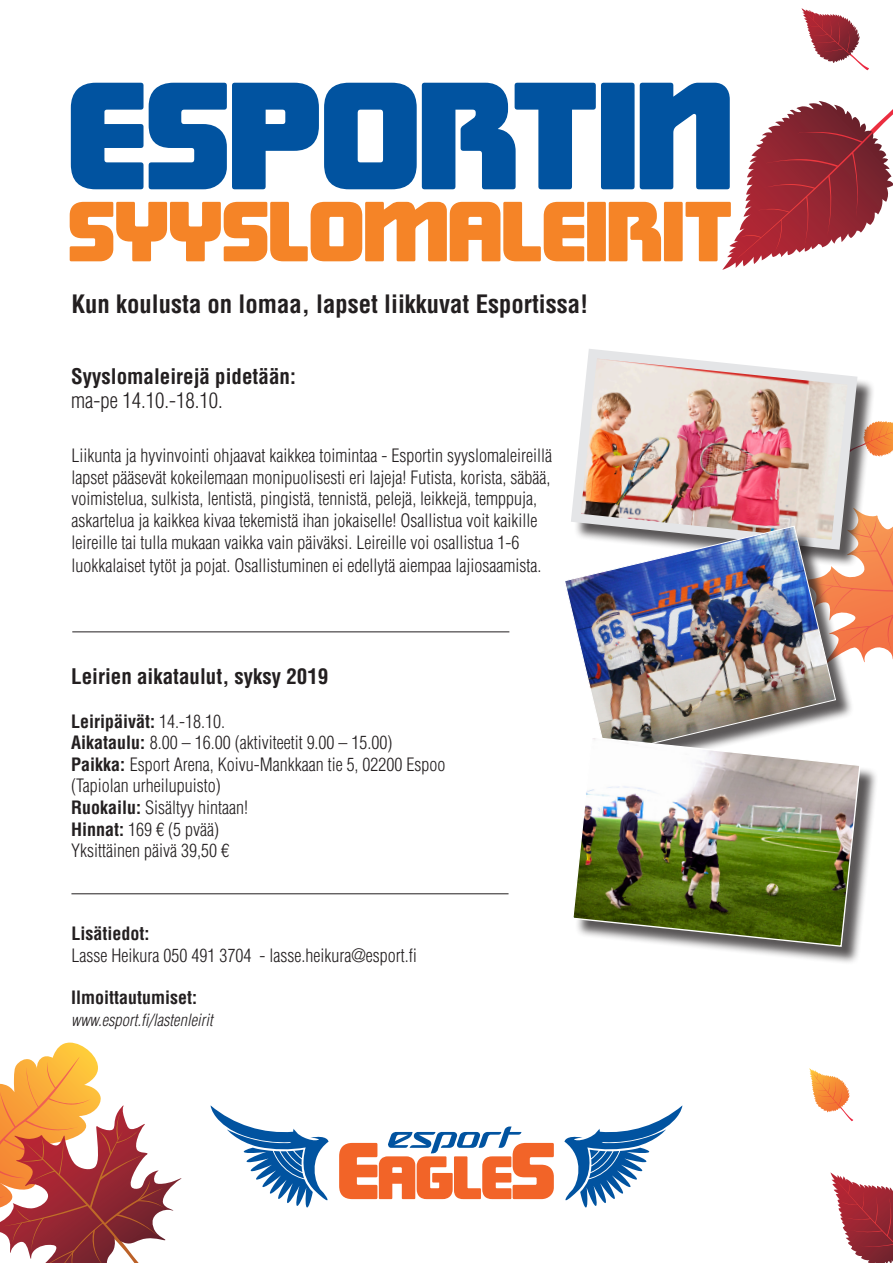
<style>
.page{position:relative;width:893px;height:1263px;background:#fff}
.page>*{position:absolute;margin:0;border:0;box-sizing:border-box;transform-origin:0 0}
.t1{font:142.5px "Alphaville Ultra";color:#0153a0}
.t2{font:79.5px "Alphaville Ultra";color:#f58427}
.t3{font:700 condensed 24.75px "Helvetica LT Std";color:#231f20}
.t4{font:700 condensed 21px "Helvetica LT Std";color:#231f20}
.t5{font:300 condensed 21px "Helvetica LT Std";color:#231f20}
.t6{font:300 condensed 18px/21.9px "Helvetica LT Std";color:#231f20}
.t7{font:700 condensed 18px "Helvetica LT Std";color:#231f20}
.t8{font:italic 300 condensed 16.5px "Helvetica LT Std";color:#231f20}
.s1{font-weight:300}
.s2{font-weight:700}
</style>
<div class="page">
<svg style="left:722px;top:103px;width:171px;height:167px"></svg>
<svg style="left:802px;top:11px;width:67px;height:59px"></svg>
<svg style="left:875px;top:421px;width:18px;height:35px"></svg>
<svg style="left:854px;top:515px;width:39px;height:148px"></svg>
<hr style="left:72px;top:631px;width:437px;height:1px;background:#231f20">
<hr style="left:71px;top:893px;width:438px;height:1px;background:#231f20">
<div style="left:574px;top:351px;width:301px;height:217px;background:#231f20;opacity:.75"></div>
<img style="left:571px;top:349px;width:291px;height:206px">
<div style="left:567px;top:529px;width:287px;height:244px;background:#231f20;opacity:.75"></div>
<img style="left:565px;top:525px;width:271px;height:230px">
<div style="left:575px;top:739px;width:304px;height:226px;background:#231f20;opacity:.75"></div>
<img style="left:571px;top:736px;width:290px;height:212px">
<svg style="left:0;top:1042px;width:182px;height:221px"></svg>
<svg style="left:830px;top:1172px;width:63px;height:91px"></svg>
<svg style="left:809px;top:1068px;width:44px;height:53px"></svg>
<svg style="left:211px;top:1105px;width:471px;height:103px"></svg>
<p class="t1" style="left:68px;top:43px;width:666px">ESPORTIN</p>
<p class="t2" style="left:68px;top:179px;width:665px">SYYSLOMALEIRIT</p>
<p class="t3" style="left:71px;top:289px;width:518px">Kun koulusta on lomaa, lapset liikkuvat Esportissa!</p>
<p class="t4" style="left:71px;top:363px;width:226px">Syyslomaleirejä pidetään:</p>
<p class="t5" style="left:71px;top:387px;width:153px">ma-pe 14.10.-18.10.</p>
<p class="t6" style="left:71px;top:445px;width:482px">Liikunta ja hyvinvointi ohjaavat kaikkea toimintaa - Esportin syyslomaleireillä lapset pääsevät kokeilemaan monipuolisesti eri lajeja! Futista, korista, säbää, voimistelua, sulkista, lentistä, pingistä, tennistä, pelejä, leikkejä, temppuja, askartelua ja kaikkea kivaa tekemistä ihan jokaiselle! Osallistua voit kaikille leireille tai tulla mukaan vaikka vain päiväksi. Leireille voi osallistua 1-6 luokkalaiset tytöt ja pojat. Osallistuminen ei edellytä aiempaa lajiosaamista.</p>
<p class="t4" style="left:71px;top:663px;width:259px">Leirien aikataulut, syksy 2019</p>
<p class="t7" style="left:71px;top:710px;width:155px">Leiripäivät: <span class="s1">14.-18.10.</span></p>
<p class="t6" style="left:71px;top:732px;width:323px"><span class="s2">Aikataulu:</span> 8.00 – 16.00 (aktiviteetit 9.00 – 15.00)</p>
<p class="t6" style="left:71px;top:753px;width:376px"><span class="s2">Paikka:</span> Esport Arena, Koivu-Mankkaan tie 5, 02200 Espoo</p>
<p class="t6" style="left:71px;top:775px;width:151px">(Tapiolan urheilupuisto)</p>
<p class="t6" style="left:71px;top:796px;width:178px"><span class="s2">Ruokailu:</span> Sisältyy hintaan!</p>
<p class="t6" style="left:71px;top:818px;width:149px"><span class="s2">Hinnat:</span> 169 € (5 pvää)</p>
<p class="t6" style="left:71px;top:840px;width:159px">Yksittäinen päivä 39,50 €</p>
<p class="t7" style="left:71px;top:922px;width:80px">Lisätiedot:</p>
<p class="t6" style="left:71px;top:944px;width:347px">Lasse Heikura 050 491 3704 - lasse.heikura@esport.fi</p>
<p class="t7" style="left:71px;top:986px;width:128px">Ilmoittautumiset:</p>
<p class="t8" style="left:71px;top:1010px;width:147px">www.esport.fi/lastenleirit</p>
</div>
